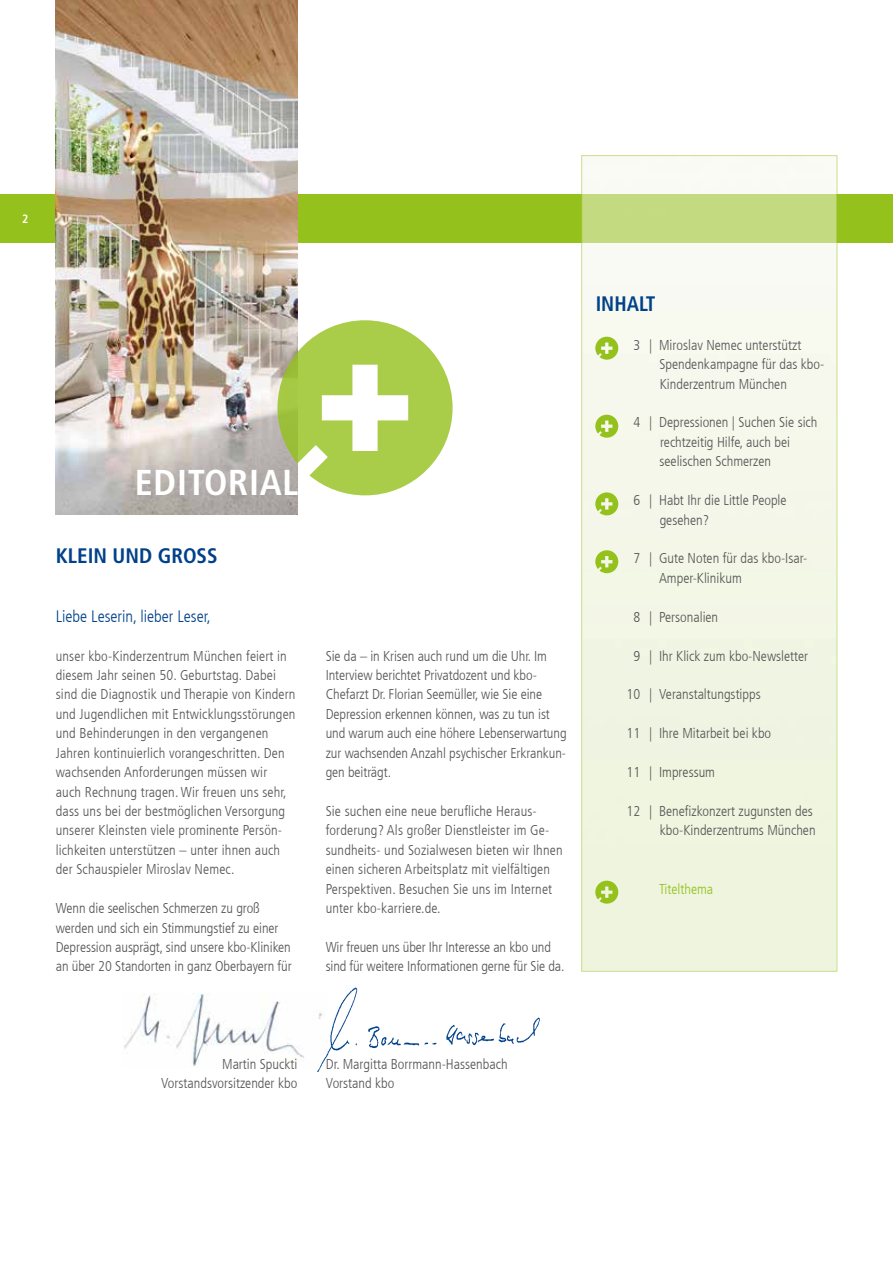
<style>
.page{position:relative;width:893px;height:1263px;background:#fff}
.page>*{position:absolute;margin:0;border:0;box-sizing:border-box;transform-origin:0 0}
.t1{font:700 condensed 36px "Frutiger LT Com";letter-spacing:.02em;color:#fff}
.t2{font:700 condensed 21px "Frutiger LT Com";color:#004189}
.t3{font:700 condensed 21px "Frutiger LT Com";color:#004189;scale:.96 1}
.t4{font:300 condensed 16.5px "Frutiger LT Com";color:#004189}
.t5{font:300 condensed 14.25px/19.4px "Frutiger LT Com";color:#565656}
.t6{font:300 condensed 14.25px "Frutiger LT Com";color:#94c11c}
.t7{font:700 condensed 12px "Frutiger LT Com";color:#fff}
</style>
<div class="page">
<div style="left:0;top:194px;width:893px;height:49px;background:#94c11c"></div>
<img style="left:124px;top:993px;width:178px;height:73px">
<img style="left:302px;top:987px;width:238px;height:85px">
<img style="left:583px;top:157px;width:252px;height:812px">
<svg style="left:595px;top:881px;width:23px;height:23px"></svg>
<svg style="left:595px;top:337px;width:23px;height:23px"></svg>
<svg style="left:595px;top:415px;width:23px;height:23px"></svg>
<svg style="left:595px;top:550px;width:23px;height:23px"></svg>
<svg style="left:595px;top:492px;width:23px;height:23px"></svg>
<img style="left:56px;top:0;width:242px;height:514px">
<svg style="left:277px;top:320px;width:176px;height:175px"></svg>
<p class="t7" style="left:22px;top:212px;width:8px">2</p>
<h1 class="t1" style="left:135px;top:461px;width:165px">EDITORIAL</h1>
<h2 class="t2" style="left:56px;top:544px;width:163px">KLEIN UND GROSS</h2>
<p class="t4" style="left:56px;top:606px;width:156px">Liebe Leserin, lieber Leser,</p>
<p class="t5" style="left:56px;top:646px;width:241px">unser kbo-Kinderzentrum München feiert in diesem Jahr seinen 50. Geburtstag. Dabei sind die Diagnostik und Therapie von Kindern und Jugendlichen mit Entwicklungsstörungen und Behinderungen in den vergangenen Jahren kontinuierlich vorangeschritten. Den wachsenden Anforderungen müssen wir auch Rechnung tragen. Wir freuen uns sehr, dass uns bei der bestmöglichen Versorgung unserer Kleinsten viele prominente Persön&shy;lichkeiten unterstützen – unter ihnen auch der Schauspieler Miroslav Nemec.</p>
<p class="t5" style="left:56px;top:899px;width:237px">Wenn die seelischen Schmerzen zu groß werden und sich ein Stimmungstief zu einer Depression ausprägt, sind unsere kbo-Kliniken an über 20 Standorten in ganz Oberbayern für</p>
<p class="t5" style="left:326px;top:646px;width:242px">Sie da – in Krisen auch rund um die Uhr. Im Interview berichtet Privatdozent und kbo-Chefarzt Dr. Florian Seemüller, wie Sie eine Depression erkennen können, was zu tun ist und warum auch eine höhere Lebenserwartung zur wachsenden Anzahl psychischer Erkrankun&shy;gen beiträgt.</p>
<p class="t5" style="left:326px;top:801px;width:238px">Sie suchen eine neue berufliche Heraus&shy;forderung? Als großer Dienstleister im Ge&shy;sundheits- und Sozialwesen bieten wir Ihnen einen sicheren Arbeitsplatz mit vielfältigen Perspektiven. Besuchen Sie uns im Internet unter kbo-karriere.de.</p>
<p class="t5" style="left:326px;top:937px;width:240px">Wir freuen uns über Ihr Interesse an kbo und sind für weitere Informationen gerne für Sie da.</p>
<h2 class="t3" style="left:596px;top:291px;width:64px">INHALT</h2>
<p class="t5" style="left:659px;top:335px;width:166px;text-indent:-26px">3 | Miroslav Nemec unterstützt<br>Spendenkampagne für das kbo-<br>Kinderzentrum München</p>
<p class="t5" style="left:660px;top:413px;width:159px;text-indent:-26px">4 | Depressionen | Suchen Sie sich rechtzeitig Hilfe, auch bei seelischen Schmerzen</p>
<p class="t5" style="left:660px;top:491px;width:128px;text-indent:-26px">6 | Habt Ihr die Little People gesehen?</p>
<p class="t5" style="left:659px;top:549px;width:150px;text-indent:-26px">7 | Gute Noten für das kbo-Isar-<br>Amper-Klinikum</p>
<p class="t5" style="left:633px;top:607px;width:86px">8 | Personalien</p>
<p class="t5" style="left:633px;top:646px;width:176px">9 | Ihr Klick zum kbo-Newsletter</p>
<p class="t5" style="left:627px;top:685px;width:136px">10 | Veranstaltungstipps</p>
<p class="t5" style="left:627px;top:724px;width:146px">11 | Ihre Mitarbeit bei kbo</p>
<p class="t5" style="left:627px;top:763px;width:90px">11 | Impressum</p>
<p class="t5" style="left:627px;top:802px;width:190px;text-align:right">12 | Benefizkonzert zugunsten des kbo-Kinderzentrums München</p>
<p class="t6" style="left:659px;top:881px;width:56px">Titelthema</p>
<p class="t5" style="left:222px;top:1054px;width:77px">Martin Spuckti</p>
<p class="t5" style="left:326px;top:1054px;width:183px">Dr. Margitta Borrmann-Hassenbach</p>
<p class="t5" style="left:161px;top:1073px;width:138px">Vorstandsvorsitzender kbo</p>
<p class="t5" style="left:326px;top:1073px;width:70px">Vorstand kbo</p>
</div>
